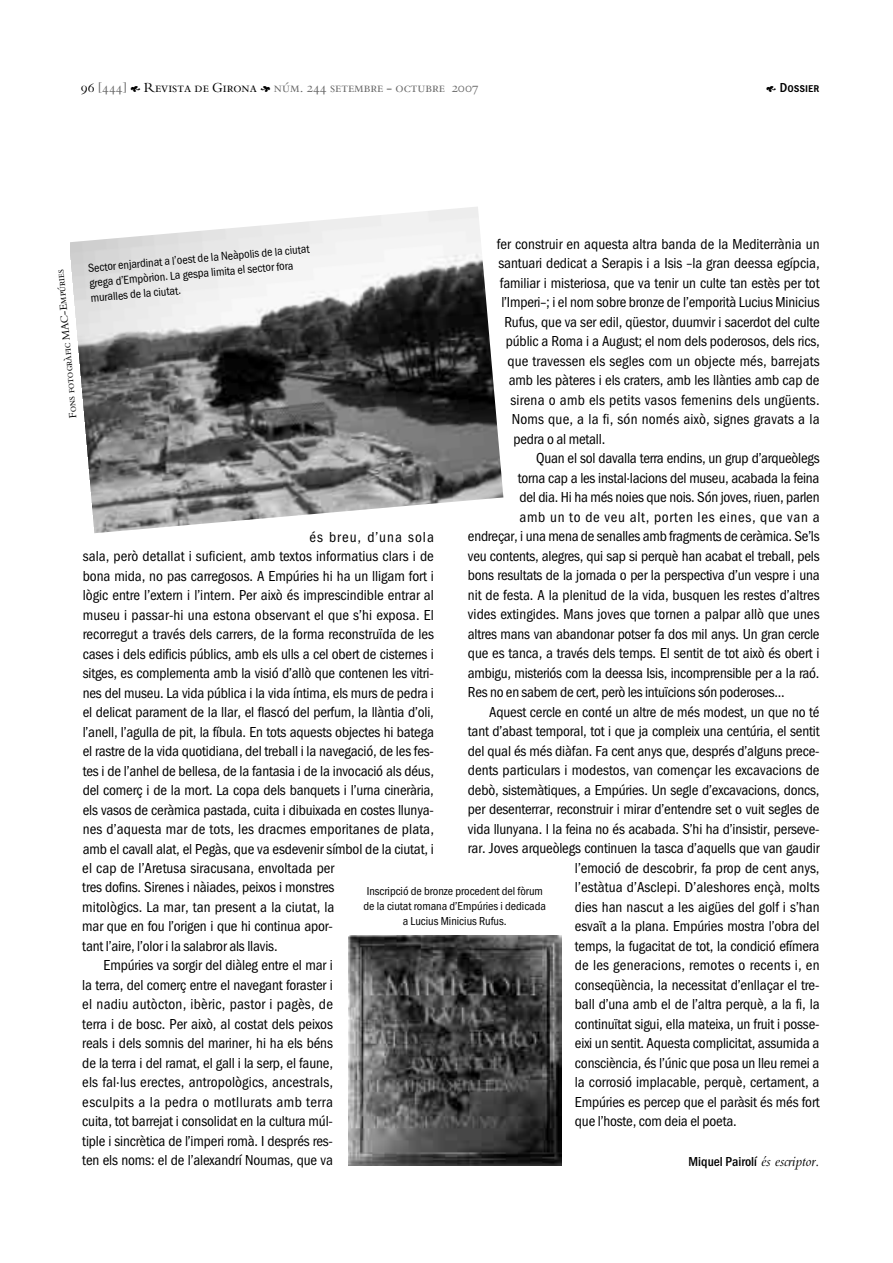
<style>
.page{position:relative;width:893px;height:1263px;background:#fff}
.page>*{position:absolute;margin:0;border:0;box-sizing:border-box;transform-origin:0 0}
.t1{font:15px "Franklin Gothic Cond";letter-spacing:-.01em;color:#000}
.t2{font:15px "Franklin Gothic Cond";letter-spacing:.01em;color:#000}
.t3{font:15px "Franklin Gothic Cond";letter-spacing:.015em;color:#000}
.t4{font:15px "Franklin Gothic Cond";letter-spacing:.045em;color:#000}
.t5{font:15px "Franklin Gothic Cond";letter-spacing:.025em;color:#000}
.t6{font:15px "Franklin Gothic Cond";letter-spacing:.065em;color:#000}
.t7{font:13.5px "Bergamo Sm Caps";color:#666}
.t8{font:700 13.5px "Franklin Gothic Cond";color:#000}
.t9{font:700 13.5px "Franklin Gothic Cond Sm Caps";color:#000}
.t10{font:12px/15px "Franklin Gothic Cond";color:#000}
.t11{font:10.5px "Bergamo Sm Caps";color:#000}
.s1{color:#000}
.s2{font-family:"Botanical";color:#000}
.s3{font-family:"Botanical";font-weight:400}
.s4{font-family:"Bembo";font-weight:400;font-style:italic;font-size:15px}
</style>
<div class="page">
<img style="left:70px;top:207px;width:433px;height:326px">
<img style="left:349px;top:936px;width:212px;height:229px">
<p class="t7" style="left:81px;top:80px;width:399px"><span class="s1">96</span> [444] <span class="s2">E</span> <span class="s1">Revista de Girona</span> <span class="s2">F</span> núm. 244 setembre - octubre 2007</p>
<p class="t9" style="left:766px;top:80px;width:55px"><span class="s3">E</span> Dossier</p>
<p class="t1" style="left:497px;top:239px;width:324px">fer construir en aquesta altra banda de la Mediterrània un</p>
<p class="t1" style="left:498px;top:258px;width:323px">santuari dedicat a Serapis i a Isis –la gran deessa egípcia,</p>
<p class="t1" style="left:500px;top:278px;width:321px">familiar i misteriosa, que va tenir un culte tan estès per tot</p>
<p class="t1" style="left:501px;top:297px;width:320px">l’Imperi–; i el nom sobre bronze de l’emporità Lucius Minicius</p>
<p class="t1" style="left:504px;top:317px;width:317px">Rufus, que va ser edil, qüestor, duumvir i sacerdot del culte</p>
<p class="t1" style="left:506px;top:336px;width:315px">públic a Roma i a August; el nom dels poderosos, dels rics,</p>
<p class="t1" style="left:507px;top:356px;width:314px">que travessen els segles com un objecte més, barrejats</p>
<p class="t1" style="left:509px;top:375px;width:312px">amb les pàteres i els craters, amb les llànties amb cap de</p>
<p class="t2" style="left:510px;top:395px;width:310px">sirena o amb els petits vasos femenins dels ungüents.</p>
<p class="t2" style="left:512px;top:414px;width:309px">Noms que, a la fi, són només això, signes gravats a la</p>
<p class="t1" style="left:513px;top:434px;width:93px">pedra o al metall.</p>
<p class="t1" style="left:536px;top:453px;width:285px">Quan el sol davalla terra endins, un grup d’arqueòlegs</p>
<p class="t1" style="left:518px;top:473px;width:303px">torna cap a les instal·lacions del museu, acabada la feina</p>
<p class="t1" style="left:519px;top:492px;width:301px">del dia. Hi ha més noies que nois. Són joves, riuen, parlen</p>
<p class="t4" style="left:519px;top:512px;width:302px">amb un to de veu alt, porten les eines, que van a</p>
<p class="t1" style="left:468px;top:531px;width:353px">endreçar, i una mena de senalles amb fragments de ceràmica. Se’ls</p>
<p class="t1" style="left:468px;top:551px;width:353px">veu contents, alegres, qui sap si perquè han acabat el treball, pels</p>
<p class="t1" style="left:468px;top:570px;width:353px">bons resultats de la jornada o per la perspectiva d’un vespre i una</p>
<p class="t1" style="left:468px;top:590px;width:353px">nit de festa. A la plenitud de la vida, busquen les restes d’altres</p>
<p class="t1" style="left:468px;top:609px;width:353px">vides extingides. Mans joves que tornen a palpar allò que unes</p>
<p class="t1" style="left:468px;top:629px;width:353px">altres mans van abandonar potser fa dos mil anys. Un gran cercle</p>
<p class="t1" style="left:468px;top:648px;width:353px">que es tanca, a través dels temps. El sentit de tot això és obert i</p>
<p class="t1" style="left:468px;top:668px;width:353px">ambigu, misteriós com la deessa Isis, incomprensible per a la raó.</p>
<p class="t1" style="left:468px;top:687px;width:318px">Res no en sabem de cert, però les intuïcions són poderoses...</p>
<p class="t1" style="left:489px;top:707px;width:332px">Aquest cercle en conté un altre de més modest, un que no té</p>
<p class="t1" style="left:468px;top:726px;width:353px">tant d’abast temporal, tot i que ja compleix una centúria, el sentit</p>
<p class="t1" style="left:468px;top:746px;width:353px">del qual és més diàfan. Fa cent anys que, després d’alguns prece-</p>
<p class="t1" style="left:468px;top:765px;width:353px">dents particulars i modestos, van començar les excavacions de</p>
<p class="t1" style="left:468px;top:785px;width:353px">debò, sistemàtiques, a Empúries. Un segle d’excavacions, doncs,</p>
<p class="t1" style="left:468px;top:804px;width:353px">per desenterrar, reconstruir i mirar d’entendre set o vuit segles de</p>
<p class="t1" style="left:468px;top:824px;width:353px">vida llunyana. I la feina no és acabada. S’hi ha d’insistir, perseve-</p>
<p class="t1" style="left:468px;top:843px;width:353px">rar. Joves arqueòlegs continuen la tasca d’aquells que van gaudir</p>
<p class="t1" style="left:575px;top:863px;width:246px">l’emoció de descobrir, fa prop de cent anys,</p>
<p class="t2" style="left:575px;top:882px;width:246px">l’estàtua d’Asclepi. D’aleshores ençà, molts</p>
<p class="t1" style="left:575px;top:902px;width:246px">dies han nascut a les aigües del golf i s’han</p>
<p class="t1" style="left:575px;top:921px;width:246px">esvaït a la plana. Empúries mostra l’obra del</p>
<p class="t1" style="left:575px;top:941px;width:246px">temps, la fugacitat de tot, la condició efímera</p>
<p class="t2" style="left:575px;top:960px;width:246px">de les generacions, remotes o recents i, en</p>
<p class="t1" style="left:575px;top:980px;width:246px">conseqüència, la necessitat d’enllaçar el tre-</p>
<p class="t1" style="left:575px;top:999px;width:246px">ball d’una amb el de l’altra perquè, a la fi, la</p>
<p class="t1" style="left:575px;top:1019px;width:246px">continuïtat sigui, ella mateixa, un fruit i posse-</p>
<p class="t1" style="left:575px;top:1038px;width:246px">eixi un sentit. Aquesta complicitat, assumida a</p>
<p class="t1" style="left:575px;top:1058px;width:246px">consciència, és l’únic que posa un lleu remei a</p>
<p class="t1" style="left:575px;top:1077px;width:246px">la corrosió implacable, perquè, certament, a</p>
<p class="t1" style="left:575px;top:1097px;width:246px">Empúries es percep que el paràsit és més fort</p>
<p class="t1" style="left:575px;top:1116px;width:163px">que l’hoste, com deia el poeta.</p>
<p class="t8" style="left:688px;top:1156px;width:132px">Miquel Pairolí <span class="s4">és escriptor.</span></p>
<p class="t10" style="left:87px;top:262px;width:224px;rotate:-5deg">Sector enjardinat a l’oest de la Neàpolis de la ciutat grega d’Empòrion. La gespa limita el sector fora muralles de la ciutat.</p>
<p class="t11" style="left:67px;top:419px;width:151px;rotate:-95deg">Fons fotogràfic MAC-Empúries</p>
<p class="t6" style="left:309px;top:531px;width:126px">és breu, d’una sola</p>
<p class="t1" style="left:83px;top:551px;width:353px">sala, però detallat i suficient, amb textos informatius clars i de</p>
<p class="t1" style="left:83px;top:570px;width:352px">bona mida, no pas carregosos. A Empúries hi ha un lligam fort i</p>
<p class="t1" style="left:83px;top:590px;width:352px">lògic entre l’extern i l’intern. Per això és imprescindible entrar al</p>
<p class="t2" style="left:83px;top:609px;width:352px">museu i passar-hi una estona observant el que s’hi exposa. El</p>
<p class="t1" style="left:83px;top:629px;width:352px">recorregut a través dels carrers, de la forma reconstruïda de les</p>
<p class="t1" style="left:83px;top:648px;width:352px">cases i dels edificis públics, amb els ulls a cel obert de cisternes i</p>
<p class="t1" style="left:83px;top:668px;width:352px">sitges, es complementa amb la visió d’allò que contenen les vitri-</p>
<p class="t1" style="left:83px;top:687px;width:352px">nes del museu. La vida pública i la vida íntima, els murs de pedra i</p>
<p class="t1" style="left:83px;top:707px;width:352px">el delicat parament de la llar, el flascó del perfum, la llàntia d’oli,</p>
<p class="t1" style="left:83px;top:726px;width:352px">l’anell, l’agulla de pit, la fíbula. En tots aquests objectes hi batega</p>
<p class="t1" style="left:83px;top:746px;width:352px">el rastre de la vida quotidiana, del treball i la navegació, de les fes-</p>
<p class="t1" style="left:83px;top:765px;width:352px">tes i de l’anhel de bellesa, de la fantasia i de la invocació als déus,</p>
<p class="t1" style="left:83px;top:785px;width:352px">del comerç i de la mort. La copa dels banquets i l’urna cinerària,</p>
<p class="t1" style="left:83px;top:804px;width:352px">els vasos de ceràmica pastada, cuita i dibuixada en costes llunya-</p>
<p class="t2" style="left:83px;top:824px;width:352px">nes d’aquesta mar de tots, les dracmes emporitanes de plata,</p>
<p class="t1" style="left:83px;top:843px;width:352px">amb el cavall alat, el Pegàs, que va esdevenir símbol de la ciutat, i</p>
<p class="t1" style="left:82px;top:863px;width:253px">el cap de l’Aretusa siracusana, envoltada per</p>
<p class="t1" style="left:82px;top:882px;width:253px">tres dofins. Sirenes i nàiades, peixos i monstres</p>
<p class="t1" style="left:82px;top:902px;width:253px">mitològics. La mar, tan present a la ciutat, la</p>
<p class="t1" style="left:82px;top:921px;width:252px">mar que en fou l’origen i que hi continua apor-</p>
<p class="t1" style="left:82px;top:941px;width:197px">tant l’aire, l’olor i la salabror als llavis.</p>
<p class="t1" style="left:104px;top:960px;width:231px">Empúries va sorgir del diàleg entre el mar i</p>
<p class="t1" style="left:82px;top:980px;width:252px">la terra, del comerç entre el navegant foraster i</p>
<p class="t3" style="left:82px;top:999px;width:252px">el nadiu autòcton, ibèric, pastor i pagès, de</p>
<p class="t1" style="left:82px;top:1019px;width:252px">terra i de bosc. Per això, al costat dels peixos</p>
<p class="t1" style="left:82px;top:1038px;width:252px">reals i dels somnis del mariner, hi ha els béns</p>
<p class="t1" style="left:82px;top:1058px;width:252px">de la terra i del ramat, el gall i la serp, el faune,</p>
<p class="t2" style="left:82px;top:1077px;width:252px">els fal·lus erectes, antropològics, ancestrals,</p>
<p class="t5" style="left:82px;top:1097px;width:252px">esculpits a la pedra o motllurats amb terra</p>
<p class="t1" style="left:82px;top:1116px;width:252px">cuita, tot barrejat i consolidat en la cultura múl-</p>
<p class="t1" style="left:82px;top:1136px;width:252px">tiple i sincrètica de l’imperi romà. I després res-</p>
<p class="t1" style="left:82px;top:1155px;width:252px">ten els noms: el de l’alexandrí Noumas, que va</p>
<p class="t10" style="left:363px;top:885px;width:184px;text-align:center">Inscripció de bronze procedent del fòrum de la ciutat romana d’Empúries i dedicada a Lucius Minicius Rufus.</p>
</div>
